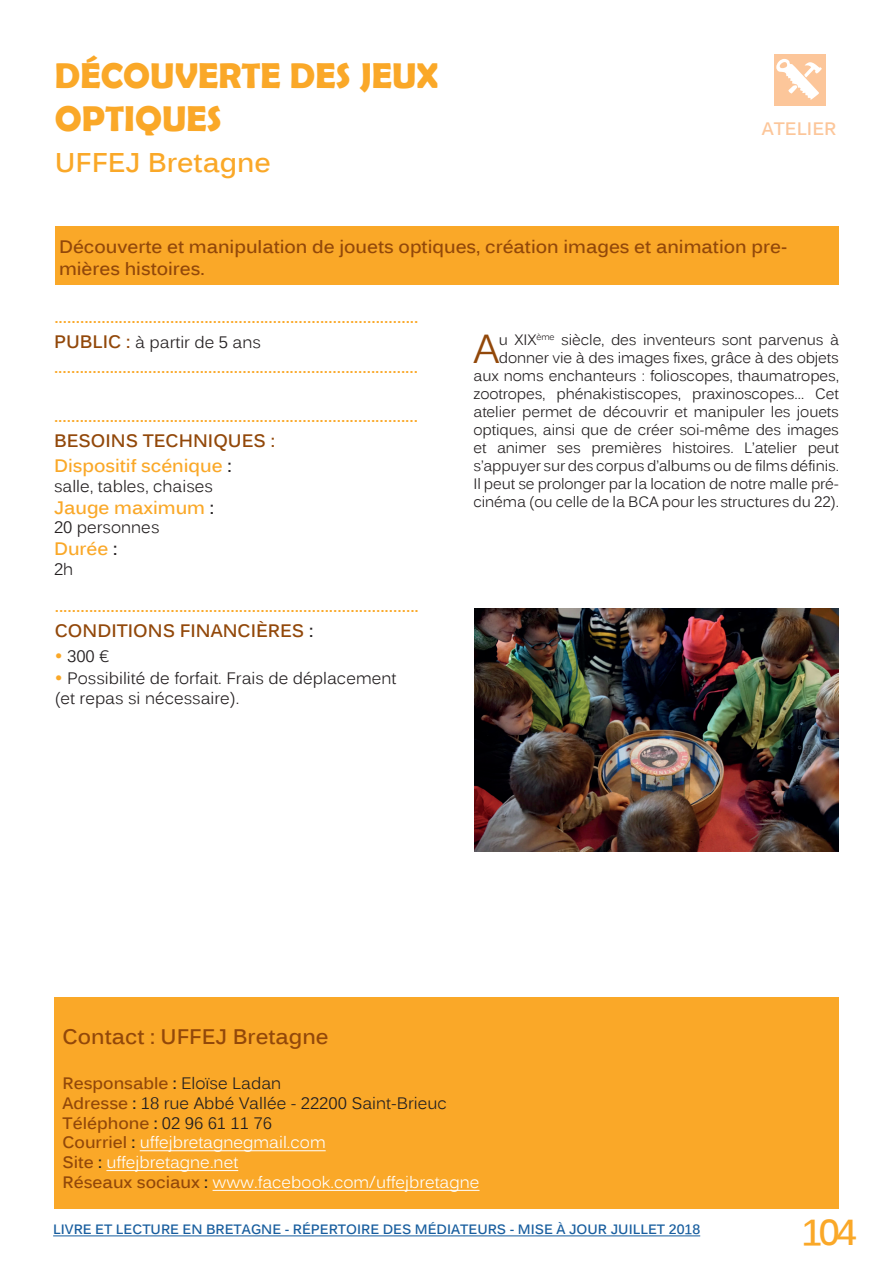
<style>
.page{position:relative;width:893px;height:1263px;background:#fff}
.page>*{position:absolute;margin:0;border:0;box-sizing:border-box;transform-origin:0 0}
.t1{font:40.35px "Kalinga";color:#92480a}
.t2{font:700 36px/43.2px "Berlin Sans FB Demi";color:#faa828}
.t3{font:700 36px "Kalinga";color:#faa828}
.t4{font:700 27px "Kalinga";color:#faa828}
.t5{font:700 21px "Kalinga";color:#92480a}
.t6{font:700 18px "Kalinga";color:#faa828}
.t7{font:700 18px/21.6px "Kalinga";color:#92480a}
.t8{font:700 18px "Kalinga";color:#fcc69a}
.t9{font:16.5px/19.8px "Kalinga";color:#fff}
.t10{font:16.5px/19.8px "Kalinga";color:#231f20}
.t11{font:15px/18px "Kalinga";letter-spacing:-.01em;color:#231f20;text-align:right}
.t12{font:700 13.5px "Kalinga";color:#175d9e}
.s1{font-weight:700;font-size:18px;color:#92480a}
.s2{color:#231f20}
.s3{font-weight:700;font-size:18px;color:#faa828}
.s4{font-weight:700;color:#92480a}
.s5{font-weight:700;color:#231f20}
</style>
<div class="page">
<hr style="left:53px;top:1235px;width:647px;height:1px;background:#175d9e">
<div style="left:55px;top:226px;width:783px;height:58px;background:#faa828"></div>
<div style="left:774px;top:54px;width:51px;height:51px;background:#fcc69a"></div>
<svg style="left:776px;top:59px;width:46px;height:41px"></svg>
<img style="left:474px;top:608px;width:365px;height:243px">
<div style="left:54px;top:998px;width:785px;height:211px;background:#faa828"></div>
<hr style="left:140px;top:1150px;width:186px;height:1px;background:#fff">
<hr style="left:106px;top:1170px;width:132px;height:1px;background:#fff">
<hr style="left:213px;top:1190px;width:266px;height:1px;background:#fff">
<h2 class="t2" style="left:55px;top:53px;width:386px">DÉCOUVERTE DES JEUX<br>OPTIQUES</h2>
<h3 class="t4" style="left:55px;top:145px;width:218px">UFFEJ Bretagne</h3>
<p class="t8" style="left:762px;top:117px;width:76px">ATELIER</p>
<p class="t7" style="left:59px;top:238px;width:730px">Découverte et manipulation de jouets optiques, création images et animation pre&shy;mières histoires.</p>
<p class="t6" style="left:54px;top:305px;width:366px">.....................................................................................</p>
<p class="t10" style="left:54px;top:334px;width:208px"><span class="s1">PUBLIC :</span> à partir de 5 ans</p>
<p class="t6" style="left:54px;top:354px;width:366px">.....................................................................................</p>
<p class="t6" style="left:54px;top:404px;width:366px">.....................................................................................</p>
<p class="t7" style="left:54px;top:432px;width:222px">BESOINS TECHNIQUES :</p>
<p class="t6" style="left:54px;top:454px;width:179px">Dispositif scénique <span class="s2">:</span></p>
<p class="t10" style="left:54px;top:478px;width:160px">salle, tables, chaises</p>
<p class="t6" style="left:54px;top:495px;width:162px">Jauge maximum <span class="s2">:</span></p>
<p class="t10" style="left:54px;top:519px;width:107px">20 personnes</p>
<p class="t6" style="left:54px;top:537px;width:65px">Durée <span class="s2">:</span></p>
<p class="t10" style="left:54px;top:561px;width:21px">2h</p>
<p class="t6" style="left:55px;top:594px;width:366px">.....................................................................................</p>
<p class="t7" style="left:55px;top:622px;width:260px">CONDITIONS FINANCIÈRES <span class="s2">:</span></p>
<p class="t10" style="left:55px;top:648px;width:56px"><span class="s3">•</span> 300 €</p>
<p class="t10" style="left:55px;top:670px;width:343px"><span class="s3">•</span> Possibilité de forfait. Frais de déplacement (et repas si nécessaire).</p>
<p class="t11" style="left:473px;top:332px;width:367px">u XIX<sup>ème</sup> siècle, des inventeurs sont parvenus à donner vie à des images fixes, grâce à des objets aux noms enchanteurs : folioscopes, thaumatropes, zootropes, phénakistiscopes, praxinoscopes… Cet atelier permet de découvrir et manipuler les jouets optiques, ainsi que de créer soi-même des images et animer ses premières histoires. L’atelier peut s’appuyer sur des corpus d’albums ou de films définis.<br>Il peut se prolonger par la location de notre malle pré&shy;cinéma (ou celle de la BCA pour les structures du 22).</p>
<h1 class="t1" style="left:473px;top:323px;width:27px">A</h1>
<h3 class="t5" style="left:63px;top:1023px;width:268px">Contact : UFFEJ Bretagne</h3>
<p class="t9" style="left:63px;top:1075px;width:419px"><span class="s4">Responsable</span> <span class="s5">:</span> <span class="s2">Eloïse Ladan<br></span><span class="s4">Adresse</span> <span class="s5">:</span> <span class="s2">18 rue Abbé Vallée - 22200 Saint-Brieuc </span><span class="s4">Téléphone</span> <span class="s5">:</span> <span class="s2">02 96 61 11 76<br></span><span class="s4">Courriel</span> <span class="s5">:</span> uffejbretagnegmail.com<br><span class="s4">Site</span> <span class="s5">:</span> uffejbretagne.net<br><span class="s4">Réseaux sociaux</span> <span class="s5">:</span> www.facebook.com/uffejbretagne</p>
<p class="t12" style="left:53px;top:1220px;width:649px">LIVRE ET LECTURE EN BRETAGNE - RÉPERTOIRE DES MÉDIATEURS - MISE À JOUR JUILLET 2018</p>
<h2 class="t3" style="left:801px;top:1208px;width:57px">104</h2>
</div>
